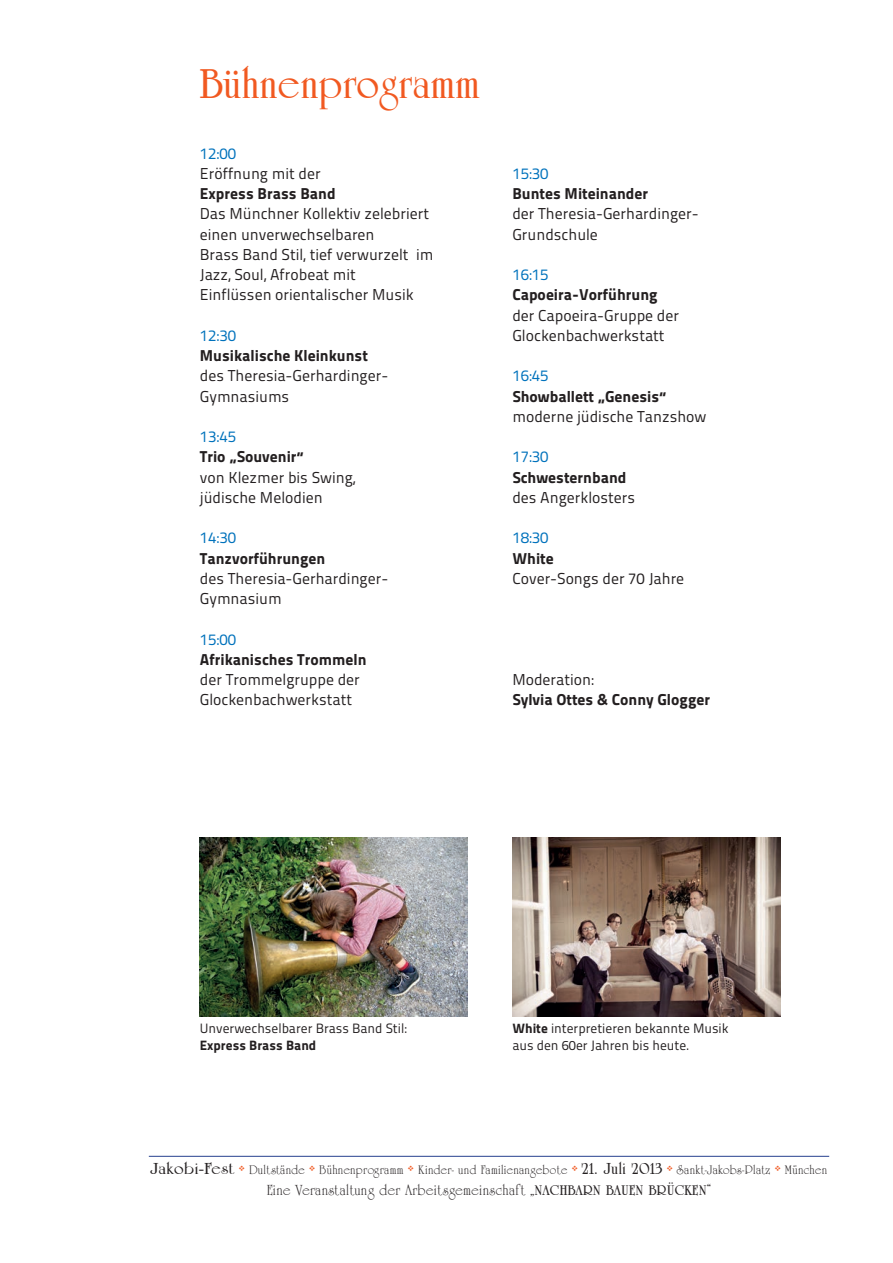
<style>
.page{position:relative;width:893px;height:1263px;background:#fff}
.page>*{position:absolute;margin:0;border:0;box-sizing:border-box;transform-origin:0 0}
.t1{font:700 45px "University Roman BT";letter-spacing:.02em;color:#f15921}
.t2{font:700 17.25px "University Roman BT";letter-spacing:.03em;color:#231f20;scale:1.1 1}
.t3{font:700 17.25px "University Roman BT";letter-spacing:.03em;color:#231f20}
.t4{font:15.75px/20.2px "Titillium Maps 29 L 400 wt";color:#231f20}
.t5{font:15.75px "Titillium Maps 29 L 999 wt";color:#231f20}
.t6{font:15.75px "Titillium Maps 29 L 400 wt";color:#0072bc}
.t7{font:15px "University Roman";letter-spacing:.03em;color:#231f20}
.t8{font:13.5px/16.8px "Titillium Maps 29 L 400 wt";color:#231f20}
.t9{font:13.5px "Titillium Maps 29 L 999 wt";color:#231f20}
.t10{font:12.75px "University Roman";letter-spacing:.03em;color:#231f20}
.s1{font-family:"Titillium Maps 29 L 999 wt"}
.s2{font-family:"University Roman BT";font-weight:700}
</style>
<div class="page">
<hr style="left:149px;top:1156px;width:680px;height:1px;background:#253f8e">
<img style="left:512px;top:837px;width:268px;height:179px">
<img style="left:200px;top:837px;width:268px;height:179px">
<h1 class="t1" style="left:200px;top:57px;width:281px">Bühnenprogramm</h1>
<p class="t6" style="left:200px;top:141px;width:38px">12:00</p>
<p class="t4" style="left:200px;top:162px;width:122px">Eröffnung mit der</p>
<p class="t5" style="left:200px;top:181px;width:137px">Express Brass Band</p>
<p class="t4" style="left:200px;top:203px;width:235px">Das Münchner Kollektiv zelebriert einen unverwechselbaren<br>Brass Band Stil, tief verwurzelt im<br>Jazz, Soul, Afrobeat mit<br>Einflüssen orientalischer Musik</p>
<p class="t6" style="left:200px;top:324px;width:38px">12:30</p>
<p class="t5" style="left:200px;top:343px;width:170px">Musikalische Kleinkunst</p>
<p class="t4" style="left:200px;top:365px;width:190px">des Theresia-Gerhardinger-<br>Gymnasiums</p>
<p class="t6" style="left:200px;top:425px;width:38px">13:45</p>
<p class="t5" style="left:200px;top:444px;width:106px">Trio „Souvenir“</p>
<p class="t4" style="left:200px;top:466px;width:157px">von Klezmer bis Swing, jüdische Melodien</p>
<p class="t6" style="left:200px;top:526px;width:38px">14:30</p>
<p class="t5" style="left:200px;top:546px;width:127px">Tanzvorführungen</p>
<p class="t4" style="left:200px;top:567px;width:190px">des Theresia-Gerhardinger-<br>Gymnasium</p>
<p class="t6" style="left:200px;top:627px;width:38px">15:00</p>
<p class="t5" style="left:200px;top:647px;width:168px">Afrikanisches Trommeln</p>
<p class="t4" style="left:200px;top:669px;width:161px">der Trommelgruppe der<br>Glockenbachwerkstatt</p>
<p class="t6" style="left:512px;top:162px;width:38px">15:30</p>
<p class="t5" style="left:512px;top:181px;width:137px">Buntes Miteinander</p>
<p class="t4" style="left:512px;top:203px;width:188px">der Theresia-Gerhardinger-<br>Grundschule</p>
<p class="t6" style="left:512px;top:263px;width:38px">16:15</p>
<p class="t5" style="left:512px;top:282px;width:147px">Capoeira-Vorführung</p>
<p class="t4" style="left:512px;top:304px;width:168px">der Capoeira-Gruppe der<br>Glockenbachwerkstatt</p>
<p class="t6" style="left:512px;top:364px;width:38px">16:45</p>
<p class="t5" style="left:512px;top:384px;width:156px">Showballett „Genesis“</p>
<p class="t4" style="left:512px;top:405px;width:196px">moderne jüdische Tanzshow</p>
<p class="t6" style="left:512px;top:445px;width:38px">17:30</p>
<p class="t5" style="left:512px;top:465px;width:116px">Schwesternband</p>
<p class="t4" style="left:512px;top:486px;width:124px">des Angerklosters</p>
<p class="t6" style="left:512px;top:526px;width:38px">18:30</p>
<p class="t5" style="left:512px;top:546px;width:43px">White</p>
<p class="t4" style="left:512px;top:567px;width:173px">Cover-Songs der 70 Jahre</p>
<p class="t4" style="left:512px;top:669px;width:83px">Moderation:</p>
<p class="t5" style="left:512px;top:687px;width:199px">Sylvia Ottes &amp; Conny Glogger</p>
<p class="t8" style="left:200px;top:1019px;width:208px">Unverwechselbarer Brass Band Stil:</p>
<p class="t9" style="left:200px;top:1034px;width:118px">Express Brass Band</p>
<p class="t8" style="left:512px;top:1019px;width:218px"><span class="s1">White</span> interpretieren bekannte Musik aus den 60er Jahren bis heute.</p>
<p class="t2" style="left:151px;top:1158px;width:77px">Jakobi-Fest</p>
<p class="t10" style="left:239px;top:1163px;width:341px"><sup>❖</sup> Dultstände <sup>❖</sup> Bühnenprogramm <sup>❖</sup> Kinder- und Familienangebote <sup>❖</sup></p>
<p class="t3" style="left:582px;top:1158px;width:82px">21. Juli 2013</p>
<p class="t10" style="left:666px;top:1163px;width:162px"><sup>❖</sup> Sankt-Jakobs-Platz <sup>❖</sup> München</p>
<p class="t7" style="left:267px;top:1182px;width:446px">Eine Veranstaltung der Arbeitsgemeinschaft „<span class="s2">NACHBARN BAUEN BRÜCKEN</span>“</p>
</div>
